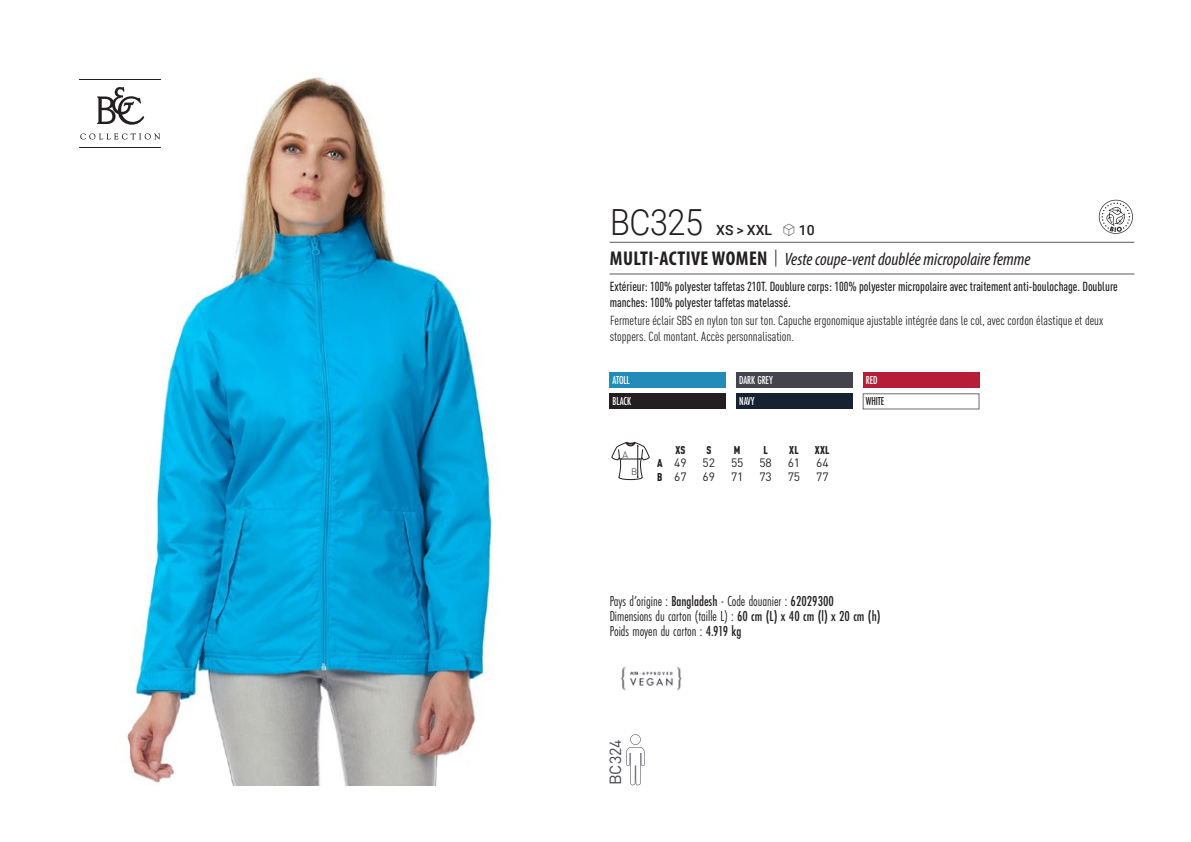
<style>
.page{position:relative;width:1191px;height:842px;background:#fff}
.page>*{position:absolute;margin:0;border:0;box-sizing:border-box;transform-origin:0 0}
.t1{font:300 36px "Roboto";letter-spacing:-.015em;color:#231f20;scale:.9 1}
.t2{font:italic 18px "Myriad Variable Concept";color:#231f20}
.t3{font:16px "DIN Pro";color:#43444c}
.t4{font:15px "Futura PT Cond";color:#231f20;scale:.95 1}
.t5{font:500 14px "Roboto";letter-spacing:.005em;color:#231f20}
.grammage_2020{font:500 condensed 13px/16px "DIN Pro";color:#231f20;scale:.95 1}
.t6{font:condensed 13px/16px "DIN Pro";color:#231f20}
._88_tailles_tab_maig{font:12px "DIN Pro";color:#231f20}
.Coloris_nuancier_bla{font:500 12px "Futura PT Cond";letter-spacing:-.01em;color:#fff;scale:.9 1}
.Coloris_nuancier{font:500 12px "Futura PT Cond";letter-spacing:-.01em;color:#231f20;scale:.9 1}
._88_tailles_tab_maig-2{font:900 condensed 11.2px "DIN Pro";letter-spacing:.02em;color:#231f20;scale:.95 1}
.t7{font:300 9.2px "DIN";color:#231f20}
.s1{font-family:"Linotype Shapeshifter";font-weight:400;font-size:16px}
.s2{font-family:"Myriad Pro";font-weight:700;font-style:normal;font-stretch:condensed;font-size:20px}
.s3{font-family:"Roboto Condensed";font-weight:300;font-style:normal;font-size:20px}
.s4{font-weight:900;font-stretch:condensed;font-size:11.2px}
.s5{font-weight:500}
</style>
<div class="page">
<img style="left:127px;top:77px;width:366px;height:708px">
<hr style="left:79px;top:79px;width:82px;height:1px;background:#231f20">
<hr style="left:79px;top:147px;width:82px;height:1px;background:#231f20">
<svg style="left:80px;top:133px;width:80px;height:7px"></svg>
<svg style="left:97px;top:87px;width:47px;height:38px"></svg>
<div style="left:609px;top:372px;width:117px;height:16px;background:#208cb7"></div>
<div style="left:609px;top:394px;width:117px;height:15px;background:#231f20"></div>
<div style="left:736px;top:372px;width:116px;height:16px;background:#43444c"></div>
<div style="left:736px;top:394px;width:116px;height:15px;background:#172231"></div>
<div style="left:863px;top:372px;width:116px;height:16px;background:#b61e37"></div>
<svg style="left:626px;top:734px;width:18px;height:51px"></svg>
<svg style="left:1098px;top:200px;width:34px;height:34px"></svg>
<svg style="left:611px;top:442px;width:38px;height:38px"></svg>
<img style="left:620px;top:667px;width:62px;height:24px">
<hr style="left:609px;top:242px;width:525px;height:1px;background:#57585a">
<hr style="left:609px;top:274px;width:525px;height:1px;background:#57585a">
<p class="t1" style="left:610px;top:197px;width:105px">BC325</p>
<p class="t5" style="left:716px;top:220px;width:100px">XS &gt; XXL <span class="s1">S</span> 10</p>
<p class="t2" style="left:610px;top:249px;width:422px"><span class="s2">MULTI-ACTIVE WOMEN</span> <span class="s3">|</span> Veste coupe-vent doublée micropolaire femme</p>
<p class="grammage_2020" style="left:609px;top:277px;width:536px">Extérieur: 100% polyester taffetas 210T. Doublure corps: 100% polyester micropolaire avec traitement anti-boulochage. Doublure manches: 100% polyester taffetas matelassé.</p>
<p class="t6" style="left:609px;top:312px;width:495px">Fermeture éclair SBS en nylon ton sur ton. Capuche ergonomique ajustable intégrée dans le col, avec cordon élastique et deux stoppers. Col montant. Accès personnalisation.</p>
<p class="Coloris_nuancier_bla" style="left:612px;top:373px;width:21px">ATOLL</p>
<p class="Coloris_nuancier_bla" style="left:612px;top:394px;width:22px">BLACK</p>
<p class="t7" style="left:622px;top:449px;width:7px">A</p>
<p class="t7" style="left:631px;top:466px;width:8px">B</p>
<p class="Coloris_nuancier_bla" style="left:739px;top:373px;width:39px">DARK GREY</p>
<p class="Coloris_nuancier_bla" style="left:739px;top:394px;width:18px">NAVY</p>
<p class="_88_tailles_tab_maig-2" style="left:675px;top:441px;width:12px">XS</p>
<p class="_88_tailles_tab_maig-2" style="left:706px;top:441px;width:7px">S</p>
<p class="_88_tailles_tab_maig-2" style="left:734px;top:441px;width:8px">M</p>
<p class="_88_tailles_tab_maig-2" style="left:763px;top:441px;width:6px">L</p>
<p class="_88_tailles_tab_maig-2" style="left:789px;top:441px;width:12px">XL</p>
<p class="_88_tailles_tab_maig-2" style="left:815px;top:441px;width:17px">XXL</p>
<p class="_88_tailles_tab_maig" style="left:657px;top:453px;width:31px"><span class="s4">A</span> 49</p>
<p class="_88_tailles_tab_maig" style="left:702px;top:453px;width:14px">52</p>
<p class="_88_tailles_tab_maig" style="left:731px;top:453px;width:14px">55</p>
<p class="_88_tailles_tab_maig" style="left:759px;top:453px;width:14px">58</p>
<p class="_88_tailles_tab_maig" style="left:787px;top:453px;width:14px">61</p>
<p class="_88_tailles_tab_maig" style="left:816px;top:453px;width:14px">64</p>
<p class="_88_tailles_tab_maig" style="left:657px;top:467px;width:31px"><span class="s4">B</span> 67</p>
<p class="_88_tailles_tab_maig" style="left:702px;top:467px;width:14px">69</p>
<p class="_88_tailles_tab_maig" style="left:731px;top:467px;width:14px">71</p>
<p class="_88_tailles_tab_maig" style="left:759px;top:467px;width:14px">73</p>
<p class="_88_tailles_tab_maig" style="left:787px;top:467px;width:14px">75</p>
<p class="_88_tailles_tab_maig" style="left:816px;top:467px;width:14px">77</p>
<p class="Coloris_nuancier_bla" style="left:866px;top:373px;width:15px">RED</p>
<p class="Coloris_nuancier" style="left:866px;top:394px;width:22px">WHITE</p>
<p class="t4" style="left:609px;top:592px;width:237px">Pays d’origine : <span class="s5">Bangladesh</span> - Code douanier : <span class="s5">62029300</span></p>
<p class="t4" style="left:609px;top:607px;width:287px">Dimensions du carton (taille L) : <span class="s5">60 cm (L) x 40 cm (l) x 20 cm (h)</span></p>
<p class="t4" style="left:609px;top:622px;width:140px">Poids moyen du carton : <span class="s5">4.919 kg</span></p>
<p class="t3" style="left:602px;top:785px;width:47px;rotate:-90deg">BC324</p>
</div>
